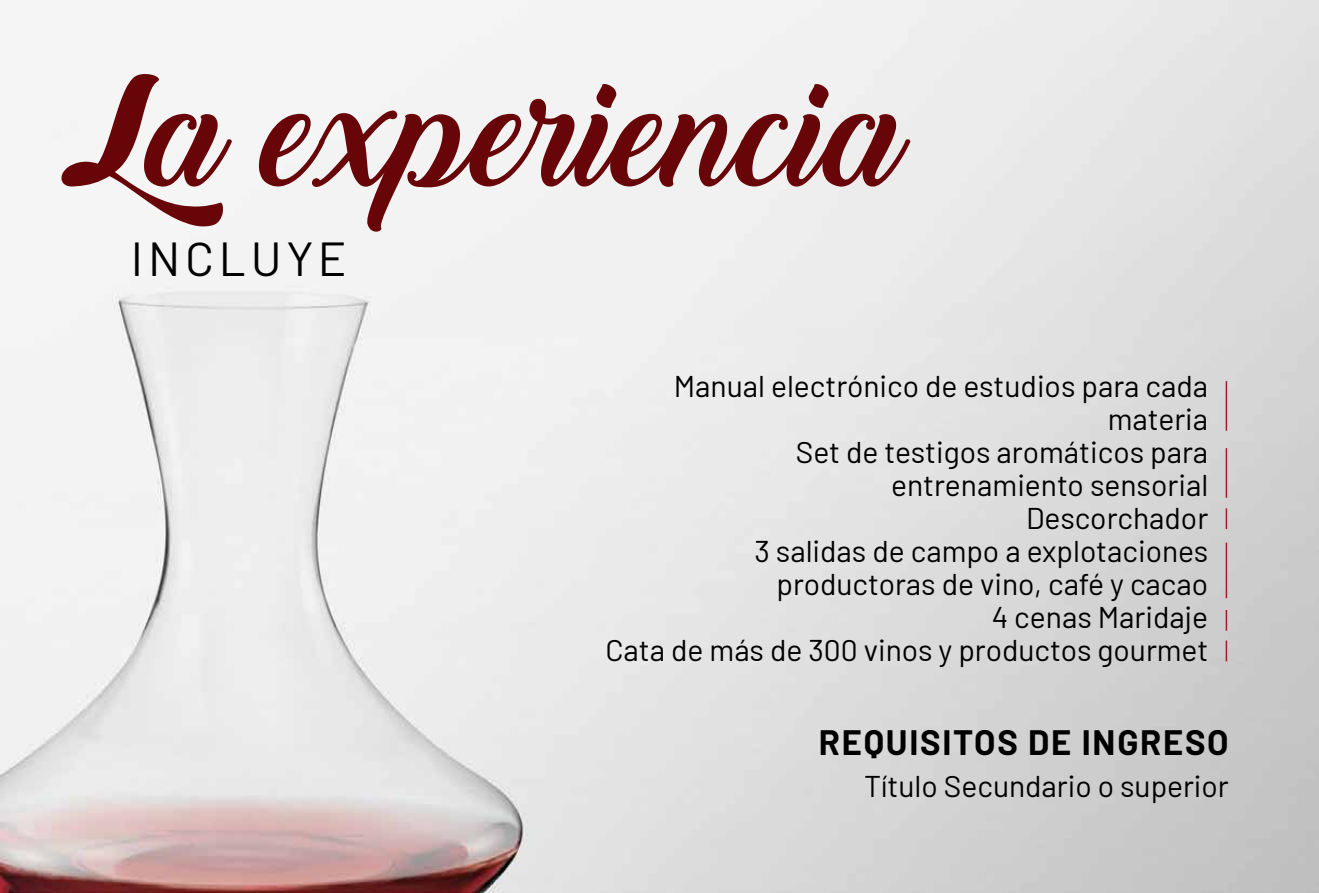
<style>
.page{position:relative;width:1319px;height:893px;background:#fff}
.page>*{position:absolute;margin:0;border:0;box-sizing:border-box;transform-origin:0 0}
.t1{font:145.35px "Backto Black Demo";color:#680508}
.t2{font:47.7px "Barlow";letter-spacing:.1em;color:#000}
.t3{font:700 34.5px "Barlow";letter-spacing:.05em;color:#000}
.t4{font:30px/33px "Barlow";color:#000;text-align:right}
</style>
<div class="page">
<img style="left:0;top:0;width:1318px;height:893px">
<hr style="left:1225px;top:381px;width:1px;height:50px;background:#a21c26">
<hr style="left:1225px;top:448px;width:1px;height:50px;background:#a21c26">
<svg style="left:1225px;top:508px;width:1px;height:21px"></svg>
<svg style="left:1225px;top:610px;width:1px;height:21px"></svg>
<svg style="left:1225px;top:641px;width:1px;height:20px"></svg>
<hr style="left:1225px;top:543px;width:1px;height:55px;background:#a21c26">
<h1 class="t1" style="left:63px;top:52px;width:843px">La experiencia</h1>
<h2 class="t2" style="left:131px;top:224px;width:217px">INCLUYE</h2>
<p class="t4" style="left:605px;top:367px;width:604px">Manual electrónico de estudios para cada materia<br>Set de testigos aromáticos para entrenamiento sensorial<br>Descorchador<br>3 salidas de campo a explotaciones productoras de vino, café y cacao<br>4 cenas Maridaje<br>Cata de más de 300 vinos y productos gourmet</p>
<p class="t3" style="left:818px;top:717px;width:411px">REQUISITOS DE INGRESO</p>
<p class="t4" style="left:864px;top:768px;width:366px">Título Secundario o superior</p>
</div>
